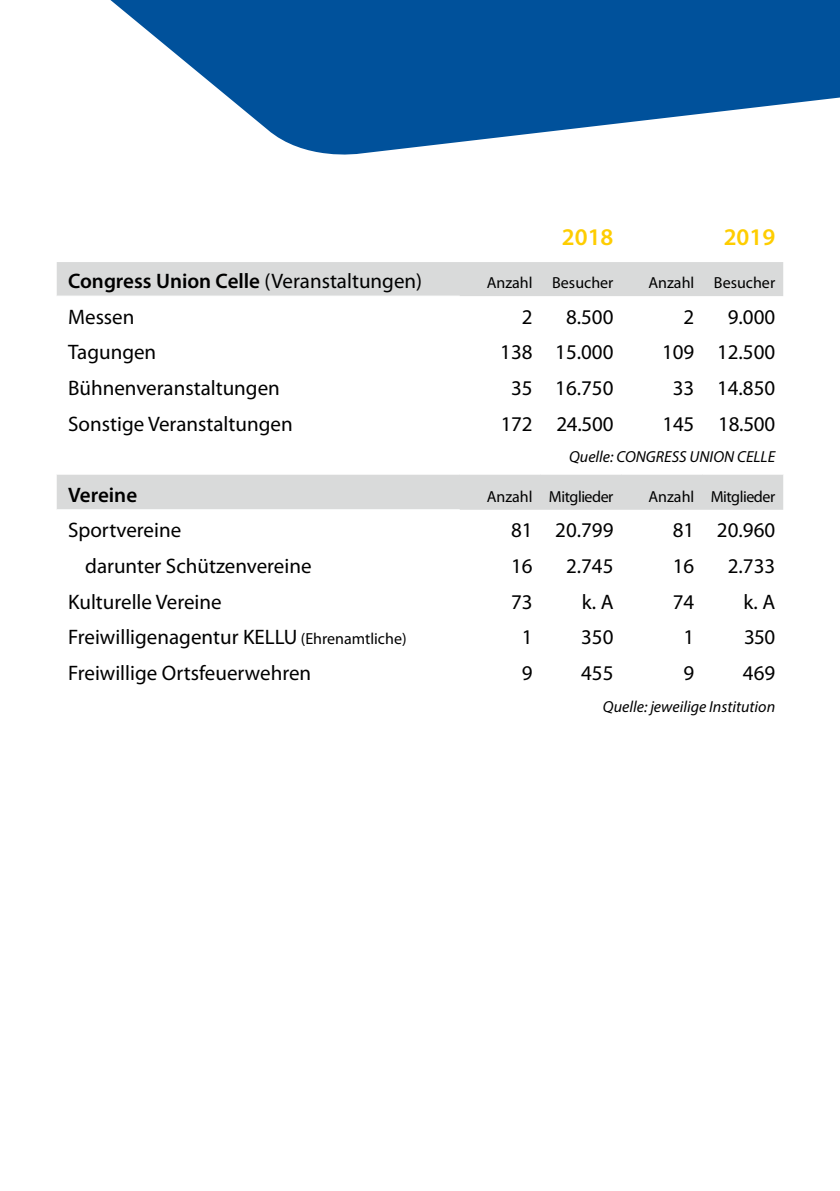
<style>
.page{position:relative;width:840px;height:1191px;background:#fff}
.page>*{position:absolute;margin:0;border:0;box-sizing:border-box;transform-origin:0 0}
.t1{font:600 24px "Myriad Pro";color:#fecd00}
.t2{font:21px "Myriad Pro";color:#000}
.t3{font:600 21px "Myriad Pro";color:#000}
.t4{font:italic 16px "Myriad Pro";color:#000}
.t5{font:16px "Myriad Pro";letter-spacing:-.03em;color:#000}
.t6{font:16px "Myriad Pro";color:#000}
.s1{font-weight:400}
.s2{font-size:16px}
</style>
<div class="page">
<svg style="left:57px;top:262px;width:725px;height:248px"></svg>
<hr style="left:459px;top:473px;width:81px;height:1px;background:#fff">
<hr style="left:540px;top:473px;width:81px;height:1px;background:#fff">
<hr style="left:621px;top:473px;width:81px;height:1px;background:#fff">
<hr style="left:702px;top:473px;width:80px;height:1px;background:#fff">
<hr style="left:57px;top:473px;width:402px;height:1px;background:#fff">
<hr style="left:57px;top:296px;width:402px;height:1px;background:#fff">
<hr style="left:57px;top:509px;width:402px;height:1px;background:#fff">
<svg style="left:110px;top:0;width:729px;height:155px;fill:#00519b"></svg>
<p class="t1" style="left:561px;top:222px;width:53px">2018</p>
<p class="t1" style="left:723px;top:222px;width:53px">2019</p>
<p class="t3" style="left:68px;top:268px;width:355px">Congress Union Celle <span class="s1">(Veranstaltungen)</span></p>
<p class="t6" style="left:486px;top:273px;width:128px">Anzahl Besucher</p>
<p class="t6" style="left:648px;top:273px;width:128px">Anzahl Besucher</p>
<p class="t2" style="left:68px;top:304px;width:68px">Messen</p>
<p class="t2" style="left:521px;top:304px;width:12px">2</p>
<p class="t2" style="left:565px;top:304px;width:49px">8.500</p>
<p class="t2" style="left:683px;top:304px;width:12px">2</p>
<p class="t2" style="left:727px;top:304px;width:49px">9.000</p>
<p class="t2" style="left:68px;top:339px;width:90px">Tagungen</p>
<p class="t2" style="left:500px;top:339px;width:115px">138 15.000</p>
<p class="t2" style="left:661px;top:339px;width:115px">109 12.500</p>
<p class="t2" style="left:68px;top:375px;width:213px">Bühnenveranstaltungen</p>
<p class="t2" style="left:511px;top:375px;width:104px">35 16.750</p>
<p class="t2" style="left:672px;top:375px;width:104px">33 14.850</p>
<p class="t2" style="left:68px;top:410px;width:226px">Sonstige Veranstaltungen</p>
<p class="t2" style="left:500px;top:410px;width:114px">172 24.500</p>
<p class="t2" style="left:662px;top:410px;width:114px">145 18.500</p>
<p class="t4" style="left:569px;top:447px;width:207px">Quelle: CONGRESS UNION CELLE</p>
<p class="t3" style="left:68px;top:481px;width:71px">Vereine</p>
<p class="t5" style="left:486px;top:486px;width:128px">Anzahl Mitglieder</p>
<p class="t5" style="left:648px;top:486px;width:128px">Anzahl Mitglieder</p>
<p class="t2" style="left:68px;top:517px;width:115px">Sportvereine</p>
<p class="t2" style="left:510px;top:517px;width:104px">81 20.799</p>
<p class="t2" style="left:672px;top:517px;width:104px">81 20.960</p>
<p class="t2" style="left:85px;top:553px;width:228px">darunter Schützenvereine</p>
<p class="t2" style="left:511px;top:553px;width:23px">16</p>
<p class="t2" style="left:565px;top:553px;width:49px">2.745</p>
<p class="t2" style="left:672px;top:553px;width:23px">16</p>
<p class="t2" style="left:727px;top:553px;width:49px">2.733</p>
<p class="t2" style="left:68px;top:588px;width:155px">Kulturelle Vereine</p>
<p class="t2" style="left:511px;top:588px;width:23px">73</p>
<p class="t2" style="left:581px;top:588px;width:33px">k. A</p>
<p class="t2" style="left:672px;top:588px;width:23px">74</p>
<p class="t2" style="left:743px;top:588px;width:33px">k. A</p>
<p class="t2" style="left:68px;top:624px;width:340px">Freiwilligenagentur KELLU <span class="s2">(Ehrenamtliche)</span></p>
<p class="t2" style="left:521px;top:624px;width:12px">1</p>
<p class="t2" style="left:580px;top:624px;width:34px">350</p>
<p class="t2" style="left:683px;top:624px;width:12px">1</p>
<p class="t2" style="left:743px;top:624px;width:33px">350</p>
<p class="t2" style="left:68px;top:660px;width:244px">Freiwillige Ortsfeuerwehren</p>
<p class="t2" style="left:521px;top:660px;width:12px">9</p>
<p class="t2" style="left:581px;top:660px;width:34px">455</p>
<p class="t2" style="left:683px;top:660px;width:12px">9</p>
<p class="t2" style="left:742px;top:660px;width:34px">469</p>
<p class="t4" style="left:602px;top:696px;width:174px">Quelle: jeweilige Institution</p>
</div>
